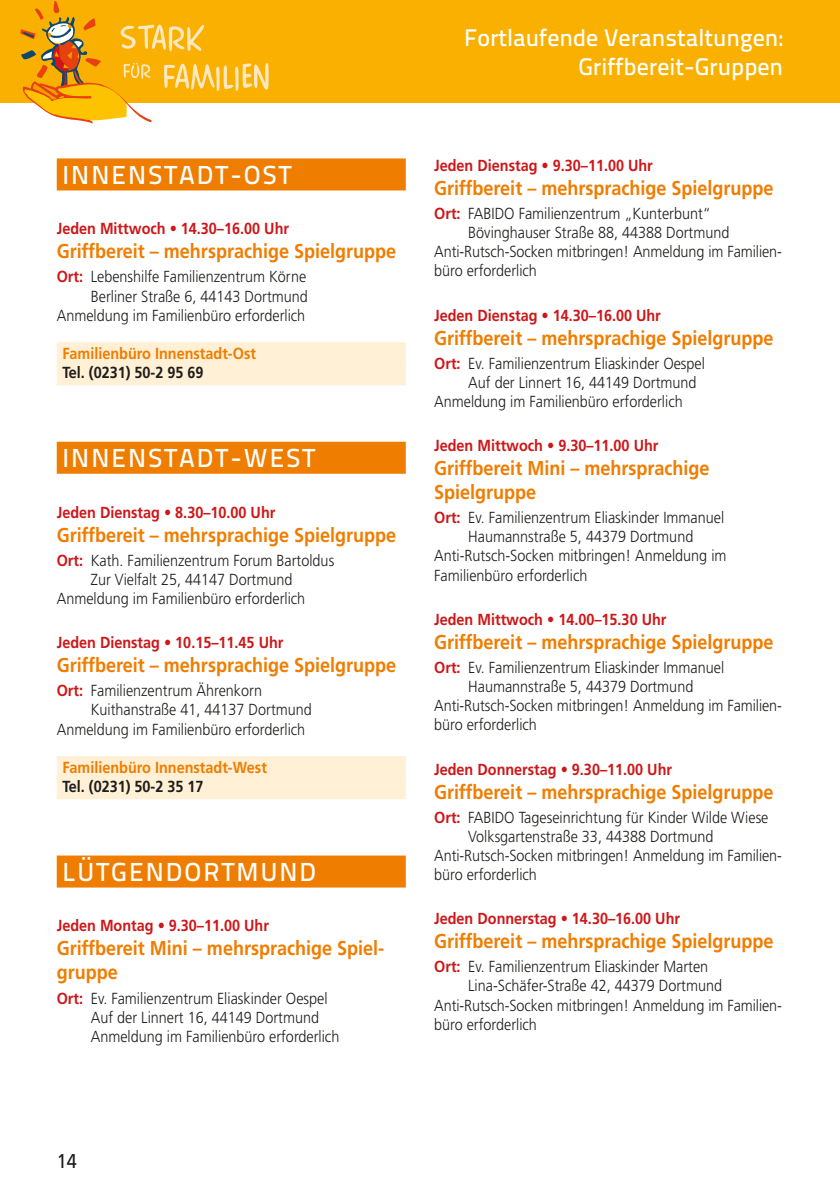
<style>
.page{position:relative;width:840px;height:1191px;background:#fff}
.page>*{position:absolute;margin:0;border:0;box-sizing:border-box;transform-origin:0 0}
.t1{font:500 26px "Titillium Text 22 L";letter-spacing:.08em;color:#fff}
.t2{font:500 24px/28.8px "Titillium Text 22 L";color:#fff;text-align:right}
.t3{font:700 20px/24px "Frutiger LT Pro";color:#ef7d00;scale:.9 1}
.t4{font:20px "Frutiger LT Pro";color:#1d1d1b;scale:.9 1}
.t5{font:300 16px/19.2px "Frutiger LT Pro";color:#1d1d1b;text-align:right;scale:.9 1}
.t6{font:700 16px "Frutiger LT Pro";color:#cd1719;scale:.9 1}
.t7{font:700 16px "Frutiger LT Pro";color:#ef7d00;scale:.9 1}
.t8{font:700 16px "Frutiger LT Pro";color:#1d1d1b;scale:.9 1}
.s1{font-weight:700;color:#cd1719}
</style>
<div class="page">
<div style="left:0;top:0;width:839px;height:102px;background:#f9b000"></div>
<svg style="left:20px;top:1px;width:248px;height:123px"></svg>
<div style="left:57px;top:158px;width:348px;height:32px;background:#ef7d00"></div>
<div style="left:57px;top:342px;width:348px;height:24px;background:#fff0d6"></div>
<div style="left:57px;top:361px;width:348px;height:24px;background:#fff0d6"></div>
<div style="left:57px;top:442px;width:348px;height:32px;background:#ef7d00"></div>
<div style="left:57px;top:756px;width:348px;height:24px;background:#fff0d6"></div>
<div style="left:57px;top:775px;width:348px;height:24px;background:#fff0d6"></div>
<div style="left:57px;top:855px;width:348px;height:32px;background:#ef7d00"></div>
<h1 class="t1" style="left:62px;top:155px;width:230px">INNENSTADT-OST</h1>
<p class="t6" style="left:57px;top:219px;width:259px">Jeden Mittwoch • 14.30–16.00 Uhr</p>
<p class="t3" style="left:57px;top:239px;width:378px">Griffbereit – mehrsprachige Spielgruppe</p>
<p class="t5" style="left:57px;top:267px;width:280px"><span class="s1">Ort:</span> Lebenshilfe Familienzentrum Körne<br>Berliner Straße 6, 44143 Dortmund<br>Anmeldung im Familienbüro erforderlich</p>
<p class="t7" style="left:62px;top:344px;width:216px">Familienbüro Innenstadt-Ost</p>
<p class="t8" style="left:62px;top:363px;width:158px">Tel. (0231) 50-2 95 69</p>
<h1 class="t1" style="left:62px;top:438px;width:254px">INNENSTADT-WEST</h1>
<p class="t6" style="left:57px;top:502px;width:244px">Jeden Dienstag • 8.30–10.00 Uhr</p>
<p class="t3" style="left:57px;top:523px;width:378px">Griffbereit – mehrsprachige Spielgruppe</p>
<p class="t5" style="left:57px;top:550px;width:310px"><span class="s1">Ort:</span> Kath. Familienzentrum Forum Bartoldus</p>
<p class="t5" style="left:91px;top:570px;width:225px">Zur Vielfalt 25, 44147 Dortmund</p>
<p class="t5" style="left:57px;top:589px;width:277px">Anmeldung im Familienbüro erforderlich</p>
<p class="t6" style="left:57px;top:633px;width:253px">Jeden Dienstag • 10.15–11.45 Uhr</p>
<p class="t3" style="left:57px;top:653px;width:378px">Griffbereit – mehrsprachige Spielgruppe</p>
<p class="t5" style="left:57px;top:681px;width:230px"><span class="s1">Ort:</span> Familienzentrum Ährenkorn</p>
<p class="t5" style="left:91px;top:700px;width:247px">Kuithanstraße 41, 44137 Dortmund</p>
<p class="t5" style="left:57px;top:719px;width:277px">Anmeldung im Familienbüro erforderlich</p>
<p class="t7" style="left:62px;top:758px;width:229px">Familienbüro Innenstadt-West</p>
<p class="t8" style="left:62px;top:777px;width:158px">Tel. (0231) 50-2 35 17</p>
<h1 class="t1" style="left:62px;top:852px;width:255px">LÜTGENDORTMUND</h1>
<p class="t6" style="left:57px;top:916px;width:237px">Jeden Montag • 9.30–11.00 Uhr</p>
<p class="t3" style="left:57px;top:936px;width:365px">Griffbereit Mini – mehrsprachige Spiel&shy;gruppe</p>
<p class="t5" style="left:91px;top:988px;width:277px;text-align:left;text-indent:-34px"><span class="s1">Ort:</span> Ev. Familienzentrum Eliaskinder Oespel<br>Auf der Linnert 16, 44149 Dortmund<br>Anmeldung im Familienbüro erforderlich</p>
<h2 class="t2" style="left:464px;top:22px;width:320px">Fortlaufende Veranstaltungen:<br>Griffbereit-Gruppen</h2>
<p class="t6" style="left:434px;top:156px;width:244px">Jeden Dienstag • 9.30–11.00 Uhr</p>
<p class="t3" style="left:434px;top:176px;width:378px">Griffbereit – mehrsprachige Spielgruppe</p>
<p class="t5" style="left:434px;top:204px;width:309px"><span class="s1">Ort:</span> FABIDO Familienzentrum „Kunterbunt“</p>
<p class="t5" style="left:468px;top:223px;width:291px">Bövinghauser Straße 88, 44388 Dortmund</p>
<p class="t5" style="left:434px;top:242px;width:388px">Anti-Rutsch-Socken mitbringen! Anmeldung im Familien-</p>
<p class="t5" style="left:434px;top:261px;width:116px">büro erforderlich</p>
<p class="t6" style="left:434px;top:305px;width:253px">Jeden Dienstag • 14.30–16.00 Uhr</p>
<p class="t3" style="left:434px;top:325px;width:378px">Griffbereit – mehrsprachige Spielgruppe</p>
<p class="t5" style="left:434px;top:353px;width:302px"><span class="s1">Ort:</span> Ev. Familienzentrum Eliaskinder Oespel</p>
<p class="t5" style="left:468px;top:373px;width:255px">Auf der Linnert 16, 44149 Dortmund</p>
<p class="t5" style="left:434px;top:392px;width:277px">Anmeldung im Familienbüro erforderlich</p>
<p class="t6" style="left:434px;top:436px;width:250px">Jeden Mittwoch • 9.30–11.00 Uhr</p>
<p class="t3" style="left:434px;top:456px;width:307px">Griffbereit Mini – mehrsprachige<br>Spielgruppe</p>
<p class="t5" style="left:434px;top:508px;width:323px"><span class="s1">Ort:</span> Ev. Familienzentrum Eliaskinder Immanuel</p>
<p class="t5" style="left:468px;top:527px;width:251px">Haumannstraße 5, 44379 Dortmund</p>
<p class="t5" style="left:434px;top:546px;width:326px">Anti-Rutsch-Socken mitbringen! Anmeldung im</p>
<p class="t5" style="left:434px;top:565px;width:172px">Familienbüro erforderlich</p>
<p class="t6" style="left:434px;top:609px;width:259px">Jeden Mittwoch • 14.00–15.30 Uhr</p>
<p class="t3" style="left:434px;top:630px;width:378px">Griffbereit – mehrsprachige Spielgruppe</p>
<p class="t5" style="left:434px;top:658px;width:323px"><span class="s1">Ort:</span> Ev. Familienzentrum Eliaskinder Immanuel</p>
<p class="t5" style="left:468px;top:677px;width:251px">Haumannstraße 5, 44379 Dortmund</p>
<p class="t5" style="left:434px;top:696px;width:388px">Anti-Rutsch-Socken mitbringen! Anmeldung im Familien-</p>
<p class="t5" style="left:434px;top:715px;width:116px">büro erforderlich</p>
<p class="t6" style="left:434px;top:759px;width:266px">Jeden Donnerstag • 9.30–11.00 Uhr</p>
<p class="t3" style="left:434px;top:779px;width:378px">Griffbereit – mehrsprachige Spielgruppe</p>
<p class="t5" style="left:434px;top:807px;width:373px"><span class="s1">Ort:</span> FABIDO Tageseinrichtung für Kinder Wilde Wiese</p>
<p class="t5" style="left:468px;top:826px;width:274px">Volksgartenstraße 33, 44388 Dortmund</p>
<p class="t5" style="left:434px;top:846px;width:388px">Anti-Rutsch-Socken mitbringen! Anmeldung im Familien-</p>
<p class="t5" style="left:434px;top:865px;width:116px">büro erforderlich</p>
<p class="t6" style="left:434px;top:909px;width:274px">Jeden Donnerstag • 14.30–16.00 Uhr</p>
<p class="t3" style="left:434px;top:929px;width:378px">Griffbereit – mehrsprachige Spielgruppe</p>
<p class="t5" style="left:434px;top:957px;width:306px"><span class="s1">Ort:</span> Ev. Familienzentrum Eliaskinder Marten</p>
<p class="t5" style="left:468px;top:976px;width:283px">Lina-Schäfer-Straße 42, 44379 Dortmund</p>
<p class="t5" style="left:434px;top:995px;width:388px">Anti-Rutsch-Socken mitbringen! Anmeldung im Familien-</p>
<p class="t5" style="left:434px;top:1014px;width:116px">büro erforderlich</p>
<p class="t4" style="left:57px;top:1149px;width:24px">14</p>
</div>
